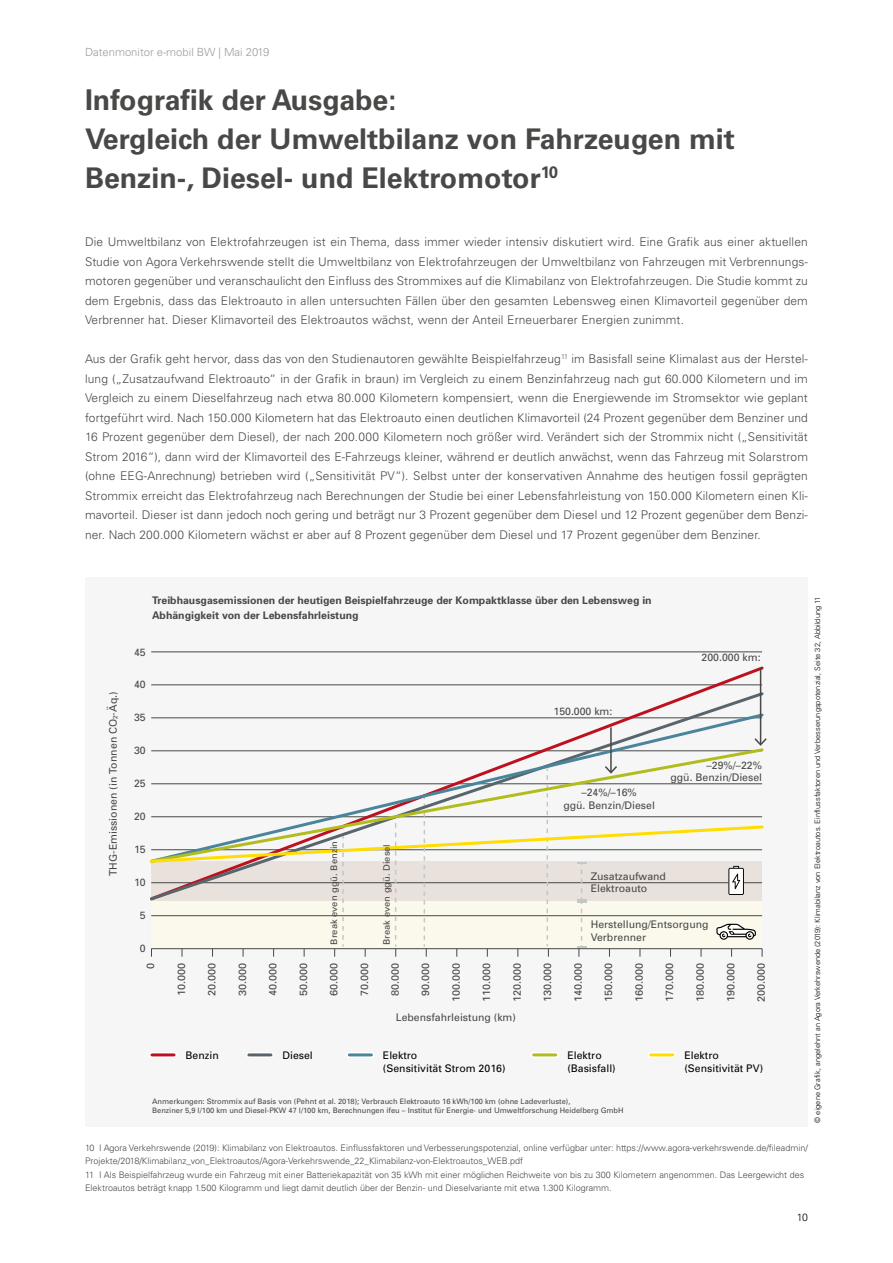
<style>
.page{position:relative;width:893px;height:1263px;background:#fff}
.page>*{position:absolute;margin:0;border:0;box-sizing:border-box;transform-origin:0 0}
.t1{font:700 28.5px/39px "Univers LT";color:#484847}
.t2{font:300 12px/19.5px "Univers LT";letter-spacing:.01em;color:#484847;text-align:justify}
.t3{font:300 11.25px "Univers LT";color:#9c9c9d}
.t4{font:10.5px/12.6px "Univers";color:#484847}
.t5{font:10.5px "Univers";color:#484847;scale:1.04 1}
.t6{font:700 10.5px/15px "Univers";color:#484847}
.t7{font:10.5px/12.6px "Univers";color:#000}
.t8{font:300 10.5px "Univers LT";color:#000}
.t9{font:300 9px/13.5px "Univers LT";color:#484847}
.t10{font:9px "Univers";color:#484847;scale:1.04 1}
.t11{font:7.5px/9px "Univers";color:#484847}
.t12{font:300 7.5px "Univers LT";color:#000}
.s1{font-size:6.15px}
</style>
<div class="page">
<div style="left:85px;top:578px;width:723px;height:549px;background:#f6f6f6"></div>
<hr style="left:151px;top:652px;width:611px;height:1px;background:#484847">
<div style="left:152px;top:1052px;width:22px;height:6px;background:#e2959b"></div>
<hr style="left:152px;top:1053px;width:22px;height:3px;background:#be111f">
<div style="left:249px;top:1052px;width:22px;height:6px;background:#b4babd"></div>
<hr style="left:249px;top:1053px;width:22px;height:3px;background:#57656c">
<div style="left:349px;top:1052px;width:22px;height:6px;background:#aec8d3"></div>
<hr style="left:349px;top:1053px;width:22px;height:3px;background:#4a859c">
<div style="left:534px;top:1052px;width:22px;height:6px;background:#dce19a"></div>
<hr style="left:534px;top:1053px;width:22px;height:3px;background:#b2bc1d">
<div style="left:651px;top:1052px;width:22px;height:6px;background:#ffef8e"></div>
<hr style="left:651px;top:1053px;width:22px;height:3px;background:#fd0">
<svg style="left:151px;top:666px;width:613px;height:24px"></svg>
<svg style="left:151px;top:711px;width:613px;height:35px"></svg>
<svg style="left:151px;top:746px;width:613px;height:20px"></svg>
<hr style="left:610px;top:727px;width:2px;height:45px;background:#484847">
<hr style="left:760px;top:668px;width:1px;height:76px;background:#484847">
<svg style="left:754px;top:738px;width:13px;height:8px"></svg>
<svg style="left:150px;top:766px;width:614px;height:191px"></svg>
<p class="t3" style="left:85px;top:45px;width:186px">Datenmonitor e-mobil BW | Mai 2019</p>
<h1 class="t1" style="left:85px;top:81px;width:651px">Infografik der Ausgabe:<br>Vergleich der Umweltbilanz von Fahrzeugen mit<br>Benzin-, Diesel- und Elektromotor<sup>10</sup></h1>
<p class="t2" style="left:85px;top:232px;width:724px">Die Umweltbilanz von Elektrofahrzeugen ist ein Thema, dass immer wieder intensiv diskutiert wird. Eine Grafik aus einer aktuellen Studie von Agora Verkehrswende stellt die Umweltbilanz von Elektrofahrzeugen der Umweltbilanz von Fahrzeugen mit Verbrennungs&shy;motoren gegenüber und veranschaulicht den Einfluss des Strommixes auf die Klimabilanz von Elektrofahrzeugen. Die Studie kommt zu dem Ergebnis, dass das Elektroauto in allen untersuchten Fällen über den gesamten Lebensweg einen Klimavorteil gegenüber dem Verbrenner hat. Dieser Klimavorteil des Elektroautos wächst, wenn der Anteil Erneuerbarer Energien zunimmt.</p>
<p class="t2" style="left:85px;top:349px;width:724px">Aus der Grafik geht hervor, dass das von den Studienautoren gewählte Beispielfahrzeug<sup>11</sup> im Basisfall seine Klimalast aus der Herstel&shy;lung („Zusatzaufwand Elektroauto“ in der Grafik in braun) im Vergleich zu einem Benzinfahrzeug nach gut 60.000 Kilometern und im Vergleich zu einem Dieselfahrzeug nach etwa 80.000 Kilometern kompensiert, wenn die Energiewende im Stromsektor wie geplant fortgeführt wird. Nach 150.000 Kilometern hat das Elektroauto einen deutlichen Klimavorteil (24 Prozent gegenüber dem Benziner und 16 Prozent gegenüber dem Diesel), der nach 200.000 Kilometern noch größer wird. Verändert sich der Strommix nicht („Sensitivität Strom 2016“), dann wird der Klimavorteil des E-Fahrzeugs kleiner, während er deutlich anwächst, wenn das Fahrzeug mit Solarstrom (ohne EEG-Anrechnung) betrieben wird („Sensitivität PV“). Selbst unter der konservativen Annahme des heutigen fossil geprägten Strommix erreicht das Elektrofahrzeug nach Berechnungen der Studie bei einer Lebensfahrleistung von 150.000 Kilometern einen Kli&shy;mavorteil. Dieser ist dann jedoch noch gering und beträgt nur 3 Prozent gegenüber dem Diesel und 12 Prozent gegenüber dem Benzi&shy;ner. Nach 200.000 Kilometern wächst er aber auf 8 Prozent gegenüber dem Diesel und 17 Prozent gegenüber dem Benziner.</p>
<p class="t4" style="left:107px;top:876px;width:186px;rotate:-90deg">THG-Emissionen (in Tonnen CO<span class="s1">2</span>-Äq.)</p>
<p class="t6" style="left:152px;top:592px;width:501px">Treibhausgasemissionen der heutigen Beispielfahrzeuge der Kompaktklasse über den Lebensweg in<br>Abhängigkeit von der Lebensfahrleistung</p>
<p class="t4" style="left:134px;top:645px;width:13px">45</p>
<p class="t4" style="left:134px;top:678px;width:13px">40</p>
<p class="t4" style="left:134px;top:711px;width:13px">35</p>
<p class="t4" style="left:134px;top:744px;width:13px">30</p>
<p class="t4" style="left:134px;top:777px;width:13px">25</p>
<p class="t4" style="left:134px;top:810px;width:13px">20</p>
<p class="t4" style="left:553px;top:705px;width:60px">150.000 km:</p>
<p class="t4" style="left:563px;top:786px;width:93px;text-align:center">–24%/–16%<br>ggü. Benzin/Diesel</p>
<p class="t4" style="left:702px;top:651px;width:60px">200.000 km:</p>
<p class="t4" style="left:670px;top:758px;width:93px;text-align:right">–29%/–22%<br>ggü. Benzin/Diesel</p>
<p class="t4" style="left:134px;top:843px;width:13px">15</p>
<p class="t4" style="left:134px;top:875px;width:13px">10</p>
<p class="t4" style="left:140px;top:908px;width:7px">5</p>
<p class="t4" style="left:140px;top:941px;width:7px">0</p>
<p class="t10" style="left:328px;top:944px;width:101px;rotate:-90deg">Break even ggü. Benzin</p>
<p class="t10" style="left:381px;top:945px;width:99px;rotate:-90deg">Break even ggü. Diesel</p>
<p class="t4" style="left:591px;top:869px;width:77px">Zusatzaufwand<br>Elektroauto</p>
<p class="t4" style="left:591px;top:918px;width:119px">Herstellung/Entsorgung<br>Verbrenner</p>
<p class="t5" style="left:144px;top:969px;width:7px;rotate:-90deg">0</p>
<p class="t5" style="left:205px;top:996px;width:34px;rotate:-90deg">20.000</p>
<p class="t5" style="left:236px;top:996px;width:34px;rotate:-90deg">30.000</p>
<p class="t5" style="left:266px;top:996px;width:34px;rotate:-90deg">40.000</p>
<p class="t5" style="left:297px;top:996px;width:34px;rotate:-90deg">50.000</p>
<p class="t5" style="left:327px;top:996px;width:34px;rotate:-90deg">60.000</p>
<p class="t5" style="left:358px;top:996px;width:34px;rotate:-90deg">70.000</p>
<p class="t5" style="left:388px;top:996px;width:34px;rotate:-90deg">80.000</p>
<p class="t5" style="left:419px;top:996px;width:34px;rotate:-90deg">90.000</p>
<p class="t5" style="left:449px;top:1002px;width:39px;rotate:-90deg">100.000</p>
<p class="t5" style="left:480px;top:1002px;width:39px;rotate:-90deg">110.000</p>
<p class="t5" style="left:510px;top:1002px;width:39px;rotate:-90deg">120.000</p>
<p class="t5" style="left:541px;top:1002px;width:39px;rotate:-90deg">130.000</p>
<p class="t5" style="left:571px;top:1002px;width:39px;rotate:-90deg">140.000</p>
<p class="t5" style="left:602px;top:1002px;width:39px;rotate:-90deg">150.000</p>
<p class="t5" style="left:632px;top:1002px;width:39px;rotate:-90deg">160.000</p>
<p class="t5" style="left:663px;top:1002px;width:39px;rotate:-90deg">170.000</p>
<p class="t5" style="left:694px;top:1002px;width:39px;rotate:-90deg">180.000</p>
<p class="t5" style="left:724px;top:1002px;width:39px;rotate:-90deg">190.000</p>
<p class="t5" style="left:755px;top:1002px;width:39px;rotate:-90deg">200.000</p>
<p class="t5" style="left:175px;top:996px;width:34px;rotate:-90deg">10.000</p>
<p class="t4" style="left:396px;top:1010px;width:122px">Lebensfahrleistung (km)</p>
<p class="t7" style="left:186px;top:1049px;width:35px">Benzin</p>
<p class="t7" style="left:283px;top:1049px;width:32px">Diesel</p>
<p class="t7" style="left:383px;top:1049px;width:124px">Elektro<br>(Sensitivität Strom 2016)</p>
<p class="t7" style="left:567px;top:1049px;width:50px">Elektro (Basisfall)</p>
<p class="t7" style="left:684px;top:1049px;width:80px">Elektro (Sensitivität PV)</p>
<p class="t11" style="left:152px;top:1097px;width:473px">Anmerkungen: Strommix auf Basis von (Pehnt et al. 2018); Verbrauch Elektroauto 16 kWh/100 km (ohne Ladeverluste),<br>Benziner 5,9 l/100 km und Diesel-PKW 47 l/100 km, Berechnungen ifeu – Institut für Energie- und Umweltforschung Heidelberg GmbH</p>
<p class="t12" style="left:813px;top:1123px;width:528px;rotate:-90deg">© eigene Grafik, angelehnt an Agora Verkehrswende (2019): Klimabilanz von Elektroautos. Einflussfaktoren und Verbesserungspotenzial, Seite 32, Abbildung 11</p>
<p class="t9" style="left:85px;top:1141px;width:724px">10 I Agora Verkehrswende (2019): Klimabilanz von Elektroautos. Einflussfaktoren und Verbesserungspotenzial, online verfügbar unter: https://www.agora-verkehrswende.de/fileadmin/ Projekte/2018/Klimabilanz_von_Elektroautos/Agora-Verkehrswende_22_Klimabilanz-von-Elektroautos_WEB.pdf<br>11 I Als Beispielfahrzeug wurde ein Fahrzeug mit einer Batteriekapazität von 35 kWh mit einer möglichen Reichweite von bis zu 300 Kilometern angenommen. Das Leergewicht des Elektroautos beträgt knapp 1.500 Kilogramm und liegt damit deutlich über der Benzin- und Dieselvariante mit etwa 1.300 Kilogramm.</p>
<p class="t8" style="left:797px;top:1211px;width:13px">10</p>
</div>
